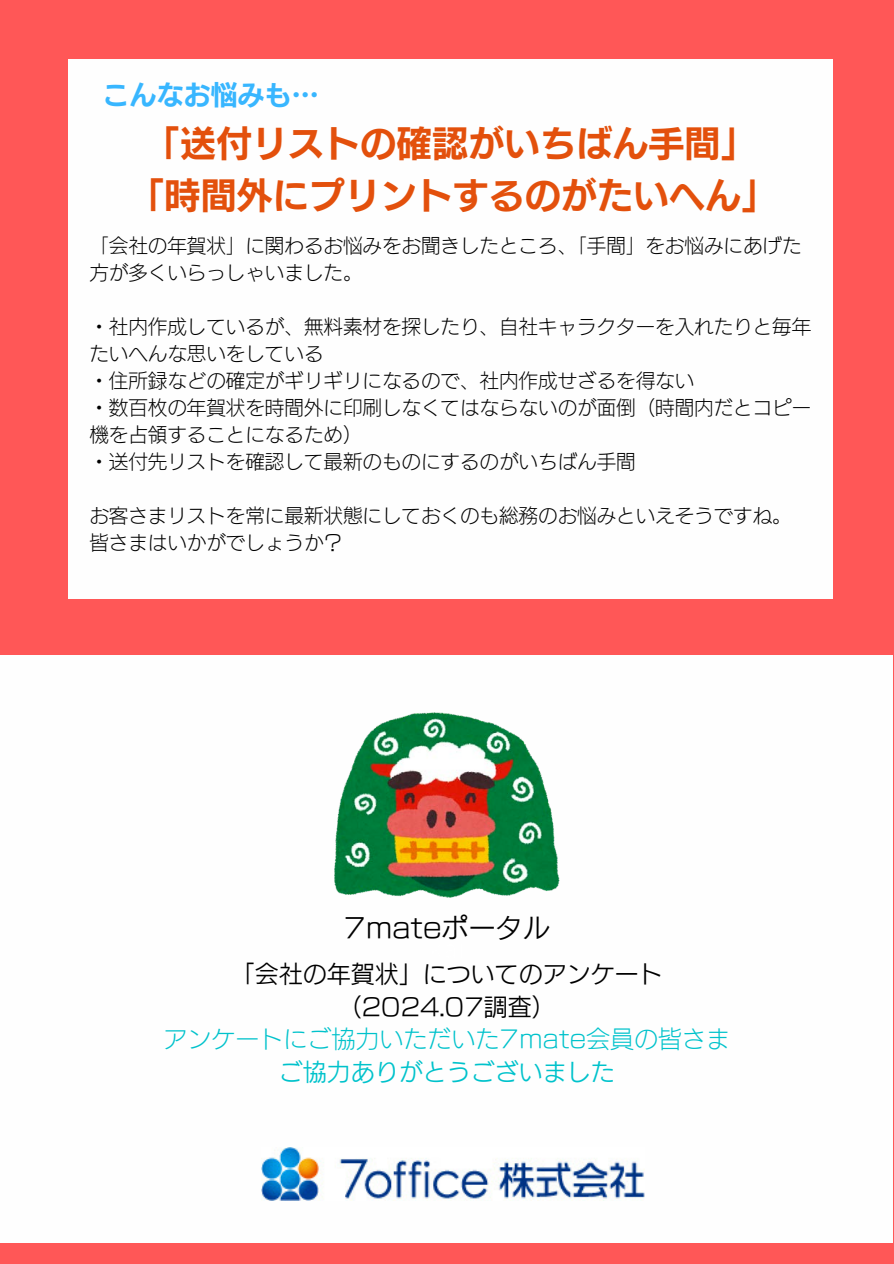
<style>
.page{position:relative;width:894px;height:1264px;background:#fff}
.page>*{position:absolute;margin:0;border:0;box-sizing:border-box;transform-origin:0 0}
.t1{font:36px "New Rodin Pro N B";color:#e3500c}
.t2{font:27px "Canva New Rodin Pro N M";color:#000}
.t3{font:27px "New Rodin Pro N B";color:#38b6ff}
.t4{font:24px/32.7px "Canva New Rodin Pro N M";color:#000;text-align:center}
.t5{font:19.5px/27px "New Rodin Pro N L";color:#000}
.s1{font-family:"New Rodin Pro N L";color:#00c2cb}
.s2{color:#00c2cb}
</style>
<div class="page">
<div style="left:0;top:0;width:893px;height:1263px;background:#ff5757"></div>
<div style="left:0;top:655px;width:892px;height:587px;background:#fefefe"></div>
<div style="left:68px;top:59px;width:764px;height:539px;background:#fefefe"></div>
<img style="left:261px;top:1147px;width:383px;height:53px">
<img style="left:334px;top:713px;width:225px;height:184px">
<p class="t3" style="left:102px;top:82px;width:218px">こんなお悩みも…</p>
<h2 class="t1" style="left:144px;top:125px;width:613px">「送付リストの確認がいちばん手間」</h2>
<h3 class="t1" style="left:129px;top:177px;width:650px">「時間外にプリントするのがたいへん」</h3>
<p class="t5" style="left:89px;top:232px;width:713px">「会社の年賀状」に関わるお悩みをお聞きしたところ、「手間」をお悩みにあげた方が多くいらっしゃいました。</p>
<p class="t5" style="left:89px;top:313px;width:723px">・社内作成しているが、無料素材を探したり、自社キャラクターを入れたりと毎年たいへんな思いをしている</p>
<p class="t5" style="left:89px;top:367px;width:606px">・住所録などの確定がギリギリになるので、社内作成せざるを得ない</p>
<p class="t5" style="left:89px;top:394px;width:723px">・数百枚の年賀状を時間外に印刷しなくてはならないのが面倒（時間内だとコピー機を占領することになるため）</p>
<p class="t5" style="left:89px;top:448px;width:547px">・送付先リストを確認して最新のものにするのがいちばん手間</p>
<p class="t5" style="left:89px;top:502px;width:703px">お客さまリストを常に最新状態にしておくのも総務のお悩みといえそうですね。</p>
<p class="t5" style="left:89px;top:529px;width:255px">皆さまはいかがでしょうか？</p>
<h2 class="t2" style="left:344px;top:914px;width:207px">7mateポータル</h2>
<p class="t4" style="left:163px;top:957px;width:568px">「会社の年賀状」についてのアンケート（2024.07調査）<br><span class="s1">アンケートにご協力いただいた7mate会員の皆さま</span><span class="s2">ご協力ありがとうございました</span></p>
</div>
